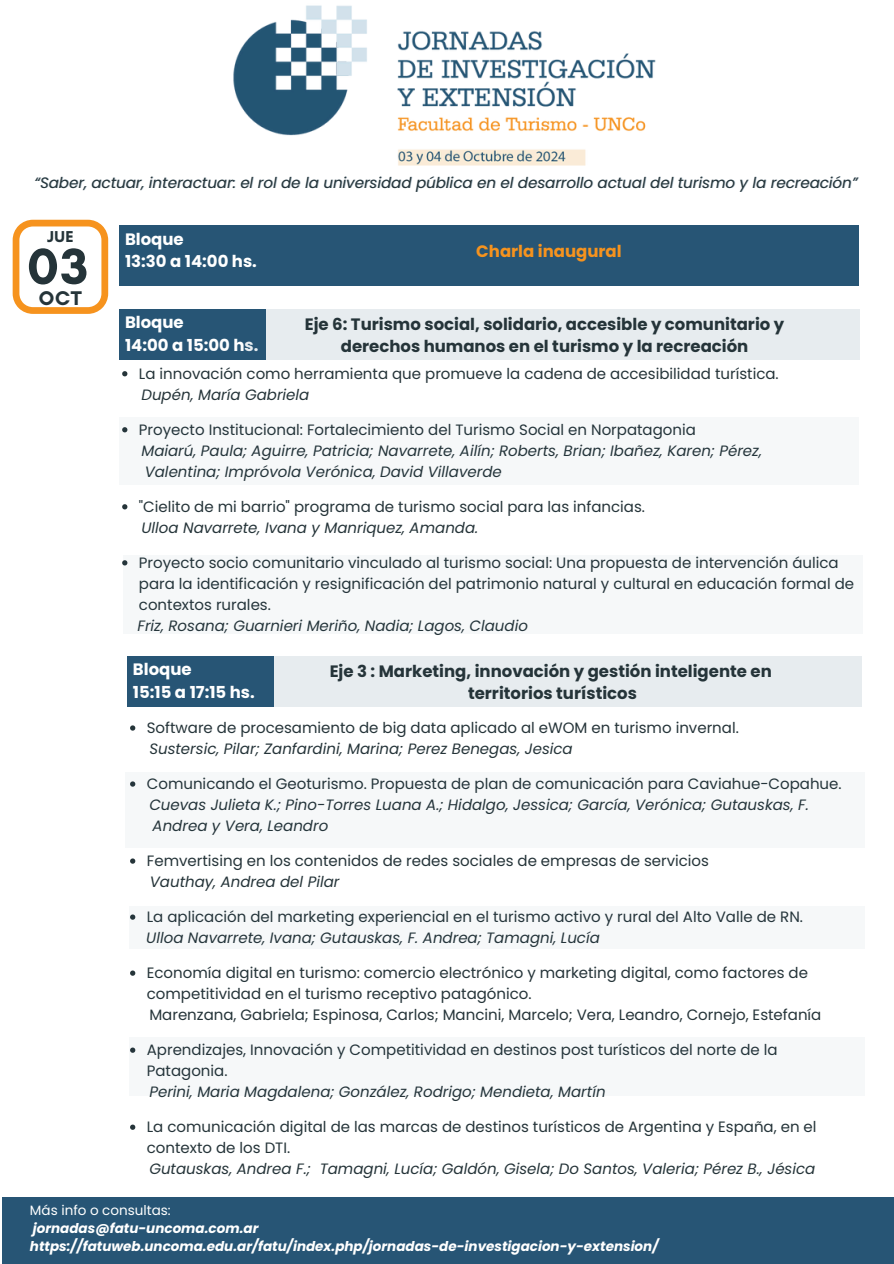
<style>
.page{position:relative;width:894px;height:1264px;background:#fff}
.page>*{position:absolute;margin:0;border:0;box-sizing:border-box;transform-origin:0 0}
.t1{font:700 51.6px "Glacial Indifference";color:#253439}
.t2{font:700 20.25px "Glacial Indifference";color:#253439}
.t3{font:700 16.5px/22.5px "Poppins";color:#253439;text-align:center}
.t4{font:700 16.5px/22.5px "Poppins";color:#fff}
.t5{font:700 16.5px "Poppins";color:#f6931e}
.t6{font:700 16.05px "Glacial Indifference";color:#253439}
.t7{font:15px/21px "Poppins";color:#253439}
.t8{font:italic 15px/21px "Poppins";color:#253439}
.t9{font:italic 700 13.5px "Poppins";color:#fff}
.t10{font:13.5px "Poppins";color:#fff}
</style>
<div class="page">
<div style="left:119px;top:309px;width:147px;height:51px;background:#275575"></div>
<img style="left:233px;top:5px;width:423px;height:161px">
<div style="left:3px;top:1196px;width:890px;height:67px;background:#275575"></div>
<svg style="left:122px;top:371px;width:5px;height:5px"></svg>
<svg style="left:122px;top:504px;width:5px;height:5px"></svg>
<div style="left:246px;top:309px;width:613px;height:51px;background:#e7ecef"></div>
<div style="left:119px;top:418px;width:740px;height:67px;background:#f6f8f9"></div>
<div style="left:123px;top:555px;width:739px;height:78px;background:#f6f8f9"></div>
<div style="left:119px;top:225px;width:147px;height:61px;background:#275575"></div>
<div style="left:266px;top:225px;width:592px;height:61px;background:#275575"></div>
<div style="left:127px;top:656px;width:147px;height:50px;background:#275575"></div>
<svg style="left:130px;top:725px;width:5px;height:5px"></svg>
<svg style="left:130px;top:858px;width:5px;height:5px"></svg>
<svg style="left:130px;top:970px;width:5px;height:5px"></svg>
<svg style="left:130px;top:1124px;width:5px;height:5px"></svg>
<div style="left:254px;top:656px;width:606px;height:50px;background:#e7ecef"></div>
<div style="left:125px;top:772px;width:739px;height:75px;background:#f6f8f9"></div>
<div style="left:129px;top:906px;width:735px;height:42px;background:#f6f8f9"></div>
<svg style="left:13px;top:220px;width:95px;height:94px"></svg>
<div style="left:129px;top:1037px;width:735px;height:58px;background:#f6f8f9"></div>
<h4 class="t8" style="left:34px;top:172px;width:824px">“Saber, actuar, interactuar: el rol de la universidad pública en el desarrollo actual del turismo y la recreación”</h4>
<p class="t6" style="left:47px;top:227px;width:28px">JUE</p>
<p class="t1" style="left:27px;top:235px;width:63px">03</p>
<p class="t2" style="left:39px;top:285px;width:44px">OCT</p>
<h4 class="t4" style="left:125px;top:227px;width:133px">Bloque<br>13:30 a 14:00 hs.</h4>
<h3 class="t5" style="left:476px;top:239px;width:147px">Charla inaugural</h3>
<h1 class="t4" style="left:125px;top:311px;width:135px">Bloque<br>14:00 a 15:00 hs.</h1>
<h3 class="t7" style="left:139px;top:363px;width:641px">La innovación como herramienta que promueve la cadena de accesibilidad turística.</h3>
<h3 class="t8" style="left:141px;top:384px;width:169px">Dupén, María Gabriela</h3>
<h3 class="t7" style="left:139px;top:419px;width:558px">Proyecto Institucional: Fortalecimiento del Turismo Social en Norpatagonia</h3>
<h3 class="t8" style="left:141px;top:440px;width:622px">Maiarú, Paula; Aguirre, Patricia; Navarrete, Ailín; Roberts, Brian; Ibañez, Karen; Pérez,<br>Valentina; Impróvola Verónica, David Villaverde</h3>
<p class="t7" style="left:139px;top:496px;width:507px">"Cielito de mi barrio" programa de turismo social para las infancias.</p>
<h4 class="t8" style="left:141px;top:517px;width:338px">Ulloa Navarrete, Ivana y Manriquez, Amanda.</h4>
<p class="t7" style="left:139px;top:552px;width:716px">Proyecto socio comunitario vinculado al turismo social: Una propuesta de intervención áulica para la identificación y resignificación del patrimonio natural y cultural en educación formal de contextos rurales.</p>
<h4 class="t8" style="left:137px;top:615px;width:392px">Friz, Rosana; Guarnieri Meriño, Nadia; Lagos, Claudio</h4>
<p class="t3" style="left:305px;top:312px;width:481px">Eje 6: Turismo social, solidario, accesible y comunitario y derechos humanos en el turismo y la recreación</p>
<h3 class="t4" style="left:133px;top:658px;width:123px">Bloque<br>15:15 a 17:15 hs.</h3>
<p class="t7" style="left:147px;top:717px;width:593px">Software de procesamiento de big data aplicado al eWOM en turismo invernal.</p>
<h4 class="t8" style="left:149px;top:738px;width:425px">Sustersic, Pilar; Zanfardini, Marina; Perez Benegas, Jesica</h4>
<p class="t7" style="left:147px;top:773px;width:696px">Comunicando el Geoturismo. Propuesta de plan de comunicación para Caviahue-Copahue.</p>
<h4 class="t8" style="left:149px;top:794px;width:660px">Cuevas Julieta K.; Pino-Torres Luana A.; Hidalgo, Jessica; García, Verónica; Gutauskas, F.<br>Andrea y Vera, Leandro</h4>
<p class="t7" style="left:147px;top:850px;width:563px">Femvertising en los contenidos de redes sociales de empresas de servicios</p>
<h4 class="t8" style="left:150px;top:871px;width:191px">Vauthay, Andrea del Pilar</h4>
<p class="t7" style="left:147px;top:906px;width:657px">La aplicación del marketing experiencial en el turismo activo y rural del Alto Valle de RN.</p>
<h4 class="t8" style="left:146px;top:927px;width:455px">Ulloa Navarrete, Ivana; Gutauskas, F. Andrea; Tamagni, Lucía</h4>
<p class="t7" style="left:147px;top:962px;width:662px">Economía digital en turismo: comercio electrónico y marketing digital, como factores de competitividad en el turismo receptivo patagónico.</p>
<h4 class="t7" style="left:149px;top:1004px;width:673px">Marenzana, Gabriela; Espinosa, Carlos; Mancini, Marcelo; Vera, Leandro, Cornejo, Estefanía</h4>
<p class="t7" style="left:147px;top:1039px;width:632px">Aprendizajes, Innovación y Competitividad en destinos post turísticos del norte de la<br>Patagonia.</p>
<h4 class="t8" style="left:149px;top:1081px;width:457px">Perini, Maria Magdalena; González, Rodrigo; Mendieta, Martín</h4>
<p class="t7" style="left:147px;top:1116px;width:671px">La comunicación digital de las marcas de destinos turísticos de Argentina y España, en el contexto de los DTI.</p>
<h4 class="t8" style="left:149px;top:1158px;width:667px">Gutauskas, Andrea F.; Tamagni, Lucía; Galdón, Gisela; Do Santos, Valeria; Pérez B., Jésica</h4>
<p class="t3" style="left:329px;top:659px;width:443px">Eje 3 : Marketing, innovación y gestión inteligente en territorios turísticos</p>
<h4 class="t10" style="left:30px;top:1201px;width:142px">Más info o consultas:</h4>
<h2 class="t9" style="left:33px;top:1219px;width:227px">jornadas@fatu-uncoma.com.ar</h2>
<p class="t9" style="left:30px;top:1237px;width:629px">https://fatuweb.uncoma.edu.ar/fatu/index.php/jornadas-de-investigacion-y-extension/</p>
</div>
